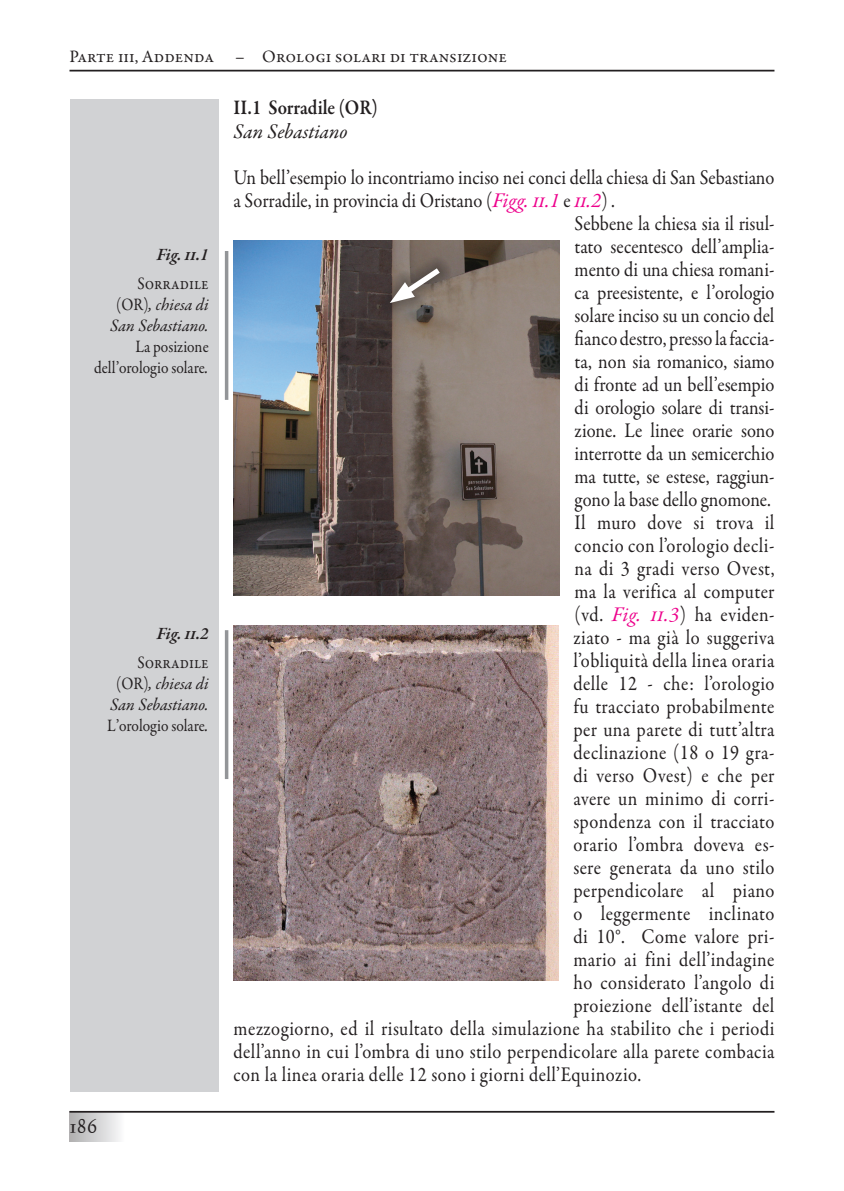
<style>
.page{position:relative;width:844px;height:1191px;background:#fff}
.page>*{position:absolute;margin:0;border:0;box-sizing:border-box;transform-origin:0 0}
.t1{font:21px "Garamond Premr Pro";letter-spacing:.03em;color:#231f20;scale:.88 1}
.t2{font:600 21px "Garamond Premr Pro";color:#231f20;scale:.88 1}
.t3{font:italic 21px "Garamond Premr Pro";color:#231f20}
.t4{font:21px "Calligraphic 421 BT Roman B";color:#231f20}
.t5{font:17.5px/21px "Garamond Premr Pro";color:#231f20;text-align:right;scale:.88 1}
.t6{font:17.5px "Garamond Premr Pro";color:#231f20}
.t7{font:italic 17.5px/21px "Garamond Premr Pro";letter-spacing:-.005em;color:#231f20;text-align:right}
.t8{font:italic 600 17.5px "Garamond Premr Pro";letter-spacing:-.01em;color:#231f20}
.s1{font-style:italic;color:#ed028c}
.s2{font-style:normal}
.s3{font-style:italic}
</style>
<div class="page">
<div style="left:69px;top:1111px;width:55px;height:30px;background:linear-gradient(to right,#afafaf,#f9f9fa)"></div>
<hr style="left:69px;top:1111px;width:705px;height:1px;background:#231f20">
<hr style="left:69px;top:70px;width:705px;height:1px;background:#231f20">
<div style="left:70px;top:99px;width:148px;height:992px;background:#d1d2d4"></div>
<hr style="left:225px;top:251px;width:3px;height:149px;background:#939598">
<img style="left:233px;top:240px;width:326px;height:355px">
<div style="left:376px;top:255px;width:74px;height:59px;background:#231f20;opacity:.75"></div>
<svg style="left:389px;top:263px;width:56px;height:40px"></svg>
<img style="left:233px;top:625px;width:325px;height:355px">
<hr style="left:225px;top:630px;width:3px;height:149px;background:#939598">
<p class="t6" style="left:69px;top:46px;width:439px">Parte iii, Addenda – Orologi solari di transizione</p>
<p class="t2" style="left:233px;top:95px;width:165px">ii .1 Sorradile (OR)</p>
<p class="t3" style="left:233px;top:118px;width:116px">San Sebastiano</p>
<p class="t1" style="left:233px;top:164px;width:616px">Un bell’esempio lo incontriamo inciso nei conci della chiesa di San Sebastiano</p>
<p class="t1" style="left:233px;top:187px;width:435px">a Sorradile, in provincia di Oristano (<span class="s1">Figg. ii.1</span> e <span class="s1">ii.2</span>) .</p>
<p class="t1" style="left:574px;top:210px;width:228px">Sebbene la chiesa sia il risul-</p>
<p class="t1" style="left:574px;top:233px;width:228px">tato secentesco dell’amplia-</p>
<p class="t1" style="left:574px;top:256px;width:228px">mento di una chiesa romani-</p>
<p class="t1" style="left:574px;top:279px;width:228px">ca preesistente, e l’orologio</p>
<p class="t1" style="left:574px;top:302px;width:228px">solare inciso su un concio del</p>
<p class="t1" style="left:574px;top:325px;width:228px">fianco destro, presso la faccia-</p>
<p class="t1" style="left:574px;top:348px;width:228px">ta, non sia romanico, siamo</p>
<p class="t1" style="left:574px;top:371px;width:228px">di fronte ad un bell’esempio</p>
<p class="t1" style="left:574px;top:394px;width:228px">di orologio solare di transi-</p>
<p class="t1" style="left:574px;top:417px;width:228px">zione. Le linee orarie sono</p>
<p class="t1" style="left:574px;top:440px;width:228px">interrotte da un semicerchio</p>
<p class="t1" style="left:574px;top:463px;width:228px">ma tutte, se estese, raggiun-</p>
<p class="t1" style="left:574px;top:486px;width:224px">gono la base dello gnomone.</p>
<p class="t1" style="left:574px;top:509px;width:228px">Il muro dove si trova il</p>
<p class="t1" style="left:574px;top:532px;width:228px">concio con l’orologio decli-</p>
<p class="t1" style="left:574px;top:555px;width:228px">na di 3 gradi verso Ovest,</p>
<p class="t1" style="left:574px;top:578px;width:228px">ma la verifica al computer</p>
<p class="t1" style="left:574px;top:601px;width:228px">(vd. <span class="s1">Fig. ii.3</span>) ha eviden-</p>
<p class="t1" style="left:573px;top:624px;width:230px">ziato - ma già lo suggeriva</p>
<p class="t1" style="left:573px;top:647px;width:230px">l’obliquità della linea oraria</p>
<p class="t1" style="left:573px;top:670px;width:230px">delle 12 - che: l’orologio</p>
<p class="t1" style="left:573px;top:693px;width:230px">fu tracciato probabilmente</p>
<p class="t1" style="left:573px;top:717px;width:230px">per una parete di tutt’altra</p>
<p class="t1" style="left:573px;top:740px;width:230px">declinazione (18 o 19 gra-</p>
<p class="t1" style="left:573px;top:763px;width:230px">di verso Ovest) e che per</p>
<p class="t1" style="left:573px;top:786px;width:230px">avere un minimo di corri-</p>
<p class="t1" style="left:573px;top:809px;width:230px">spondenza con il tracciato</p>
<p class="t1" style="left:573px;top:832px;width:230px">orario l’ombra doveva es-</p>
<p class="t1" style="left:573px;top:855px;width:230px">sere generata da uno stilo</p>
<p class="t1" style="left:573px;top:878px;width:230px">perpendicolare al piano</p>
<p class="t1" style="left:573px;top:901px;width:230px">o leggermente inclinato</p>
<p class="t1" style="left:573px;top:924px;width:230px">di 10°. Come valore pri-</p>
<p class="t1" style="left:573px;top:947px;width:230px">mario ai fini dell’indagine</p>
<p class="t1" style="left:573px;top:970px;width:230px">ho considerato l’angolo di</p>
<p class="t1" style="left:573px;top:993px;width:230px">proiezione dell’istante del</p>
<p class="t1" style="left:233px;top:1016px;width:616px">mezzogiorno, ed il risultato della simulazione ha stabilito che i periodi</p>
<p class="t1" style="left:233px;top:1039px;width:616px">dell’anno in cui l’ombra di uno stilo perpendicolare alla parete combacia</p>
<p class="t1" style="left:233px;top:1062px;width:464px">con la linea oraria delle 12 sono i giorni dell’Equinozio.</p>
<p class="t8" style="left:157px;top:244px;width:53px">Fig. ii.1</p>
<p class="t7" style="left:110px;top:273px;width:100px"><span class="s2">Sorradile (OR)</span>, chiesa di<br>San Sebastiano.</p>
<p class="t5" style="left:94px;top:336px;width:132px">La posizione dell’orologio solare<span class="s3">.</span></p>
<p class="t8" style="left:157px;top:623px;width:53px">Fig. ii.2</p>
<p class="t5" style="left:107px;top:652px;width:117px">Sorradile (OR)<span class="s3">, chiesa di<br>San Sebastiano.<br></span>L’orologio solare<span class="s3">.</span></p>
<p class="t4" style="left:69px;top:1111px;width:29px">186</p>
</div>
